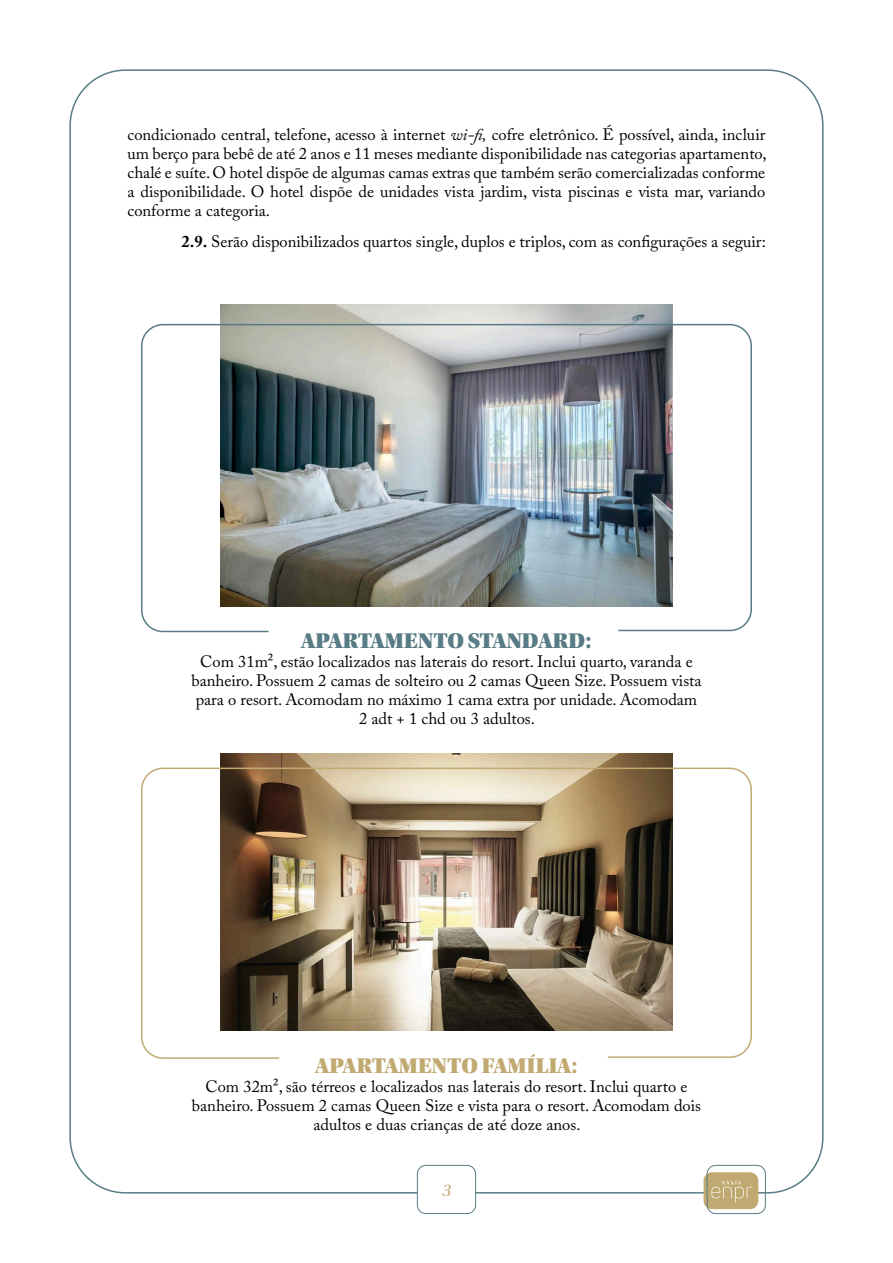
<style>
.page{position:relative;width:893px;height:1263px;background:#fff}
.page>*{position:absolute;margin:0;border:0;box-sizing:border-box;transform-origin:0 0}
.t1{font:22.5px "Utopia Std Black Headline";letter-spacing:.01em;color:#587c85}
.t2{font:22.5px "Utopia Std Black Headline";letter-spacing:.01em;color:#c1aa72}
.t3{font:18px "Utopia Std Subh It";color:#c1aa72}
.t4{font:16.5px/18.9px "Adobe Caslon Pro";color:#000;text-align:center}
.s1{font-style:italic}
.s2{font-weight:700}
</style>
<div class="page">
<div style="left:703px;top:1172px;width:55px;height:37px;background:#c1aa72;border-radius:8px"></div>
<div style="left:707px;top:1165px;width:59px;height:49px;border:1px solid #587c85;border-radius:9px"></div>
<svg style="left:711px;top:1180px;width:42px;height:22px"></svg>
<div style="left:417px;top:1165px;width:59px;height:49px;border:1px solid #587c85;border-radius:9px"></div>
<img style="left:221px;top:305px;width:451px;height:18px">
<img style="left:220px;top:753px;width:453px;height:14px">
<img style="left:141px;top:323px;width:611px;height:310px">
<img style="left:141px;top:767px;width:611px;height:292px">
<p class="t4" style="left:128px;top:125px;width:640px;text-align:justify">condicionado central, telefone, acesso à internet <span class="s1">wi-fi,</span> cofre eletrônico. É possível, ainda, incluir um berço para bebê de até 2 anos e 11 meses mediante disponibilidade nas categorias apartamento, chalé e suíte. O hotel dispõe de algumas camas extras que também serão comercializadas conforme a disponibilidade. O hotel dispõe de unidades vista jardim, vista piscinas e vista mar, variando conforme a categoria.</p>
<p class="t4" style="left:182px;top:232px;width:586px"><span class="s2">2.9.</span> Serão disponibilizados quartos single, duplos e triplos, com as configurações a seguir:</p>
<h1 class="t1" style="left:302px;top:629px;width:291px">APARTAMENTO STANDARD:</h1>
<p class="t4" style="left:191px;top:652px;width:512px">Com 31m², estão localizados nas laterais do resort. Inclui quarto, varanda e banheiro. Possuem 2 camas de solteiro ou 2 camas Queen Size. Possuem vista para o resort. Acomodam no máximo 1 cama extra por unidade. Acomodam 2 adt + 1 chd ou 3 adultos.</p>
<h1 class="t2" style="left:315px;top:1054px;width:264px">APARTAMENTO FAMÍLIA:</h1>
<p class="t4" style="left:192px;top:1077px;width:511px">Com 32m², são térreos e localizados nas laterais do resort. Inclui quarto e banheiro. Possuem 2 camas Queen Size e vista para o resort. Acomodam dois adultos e duas crianças de até doze anos.</p>
<p class="t3" style="left:442px;top:1181px;width:10px">3</p>
</div>
